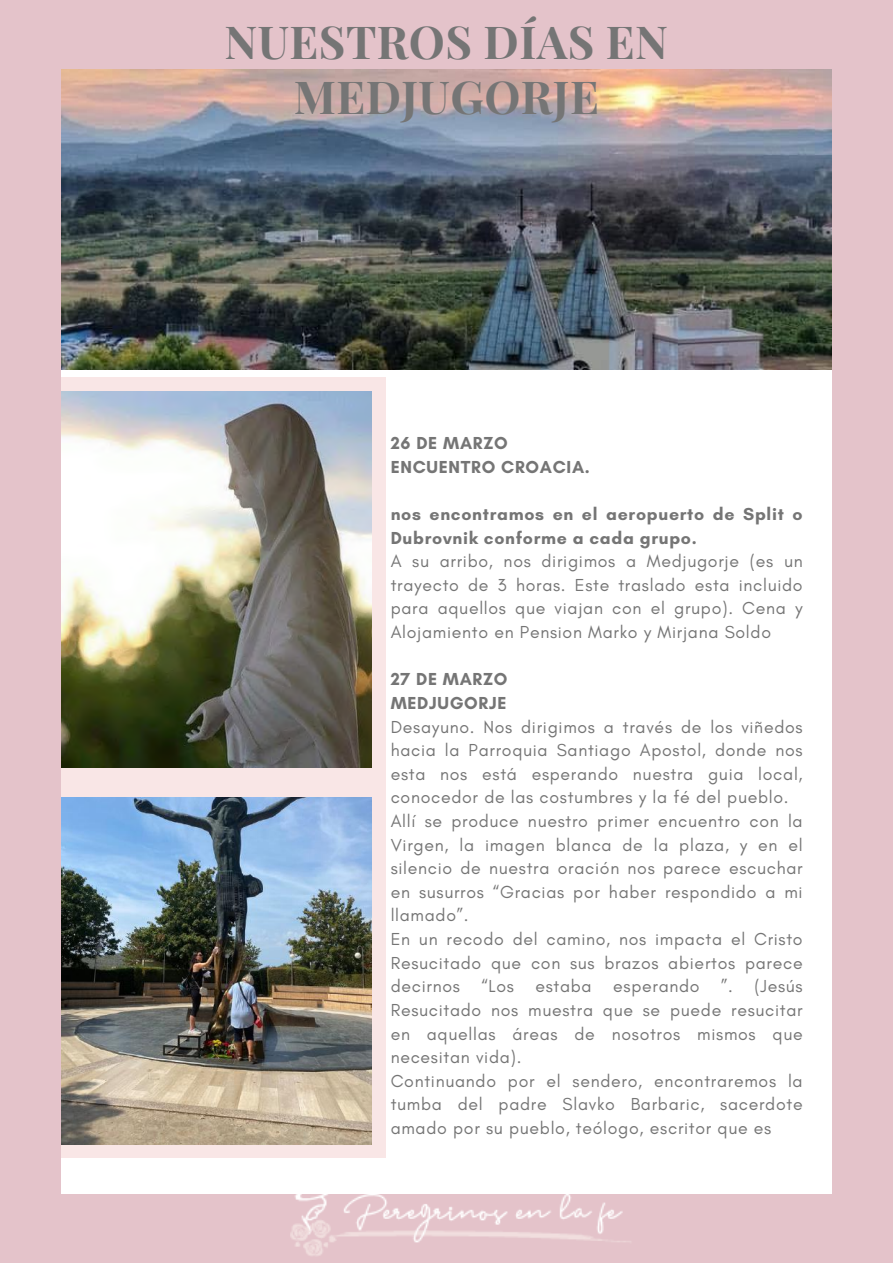
<style>
.page{position:relative;width:893px;height:1264px;background:#fff}
.page>*{position:absolute;margin:0;border:0;box-sizing:border-box;transform-origin:0 0}
.t1{font:700 45.45px/55.1px "Playfair Display";letter-spacing:.01em;color:#757575;text-align:center}
.t2{font:17.7px/23.5px "Glacial Indifference";letter-spacing:.04em;color:#757575;text-align:justify}
.t3{font:700 17.7px/23.5px "Glacial Indifference";letter-spacing:.04em;color:#757575}
</style>
<div class="page">
<div style="left:0;top:0;width:892px;height:1262px;background:#e4c3ca"></div>
<div style="left:61px;top:69px;width:770px;height:1124px;background:#fff"></div>
<div style="left:61px;top:377px;width:324px;height:780px;background:#f9e6e6"></div>
<img style="left:61px;top:392px;width:310px;height:375px">
<img style="left:61px;top:69px;width:770px;height:300px">
<img style="left:61px;top:797px;width:310px;height:347px">
<img style="left:290px;top:1193px;width:374px;height:63px">
<h1 class="t1" style="left:224px;top:12px;width:445px">NUESTROS DÍAS EN<br>MEDJUGORJE</h1>
<p class="t3" style="left:390px;top:431px;width:201px">26 DE MARZO<br>ENCUENTRO CROACIA.</p>
<p class="t3" style="left:390px;top:502px;width:413px">nos encontramos en el aeropuerto de Split o<br>Dubrovnik conforme a cada grupo.</p>
<p class="t2" style="left:390px;top:549px;width:413px">A su arribo, nos dirigimos a Medjugorje (es un trayecto de 3 horas. Este traslado esta incluido para aquellos que viajan con el grupo). Cena y Alojamiento en Pension Marko y Mirjana Soldo</p>
<p class="t3" style="left:390px;top:667px;width:118px">27 DE MARZO<br>MEDJUGORJE</p>
<p class="t2" style="left:390px;top:714px;width:413px;text-align:left">Desayuno. Nos dirigimos a través de los viñedos hacia la Parroquia Santiago Apostol, donde nos esta nos está esperando nuestra guia local, conocedor de las costumbres y la fé del pueblo.<br>Allí se produce nuestro primer encuentro con la Virgen, la imagen blanca de la plaza, y en el silencio de nuestra oración nos parece escuchar en susurros “Gracias por haber respondido a mi llamado”.<br>En un recodo del camino, nos impacta el Cristo Resucitado que con sus brazos abiertos parece decirnos “Los estaba esperando ”. (Jesús Resucitado nos muestra que se puede resucitar en aquellas áreas de nosotros mismos que necesitan vida).<br>Continuando por el sendero, encontraremos la tumba del padre Slavko Barbaric, sacerdote amado por su pueblo, teólogo, escritor que es</p>
</div>
